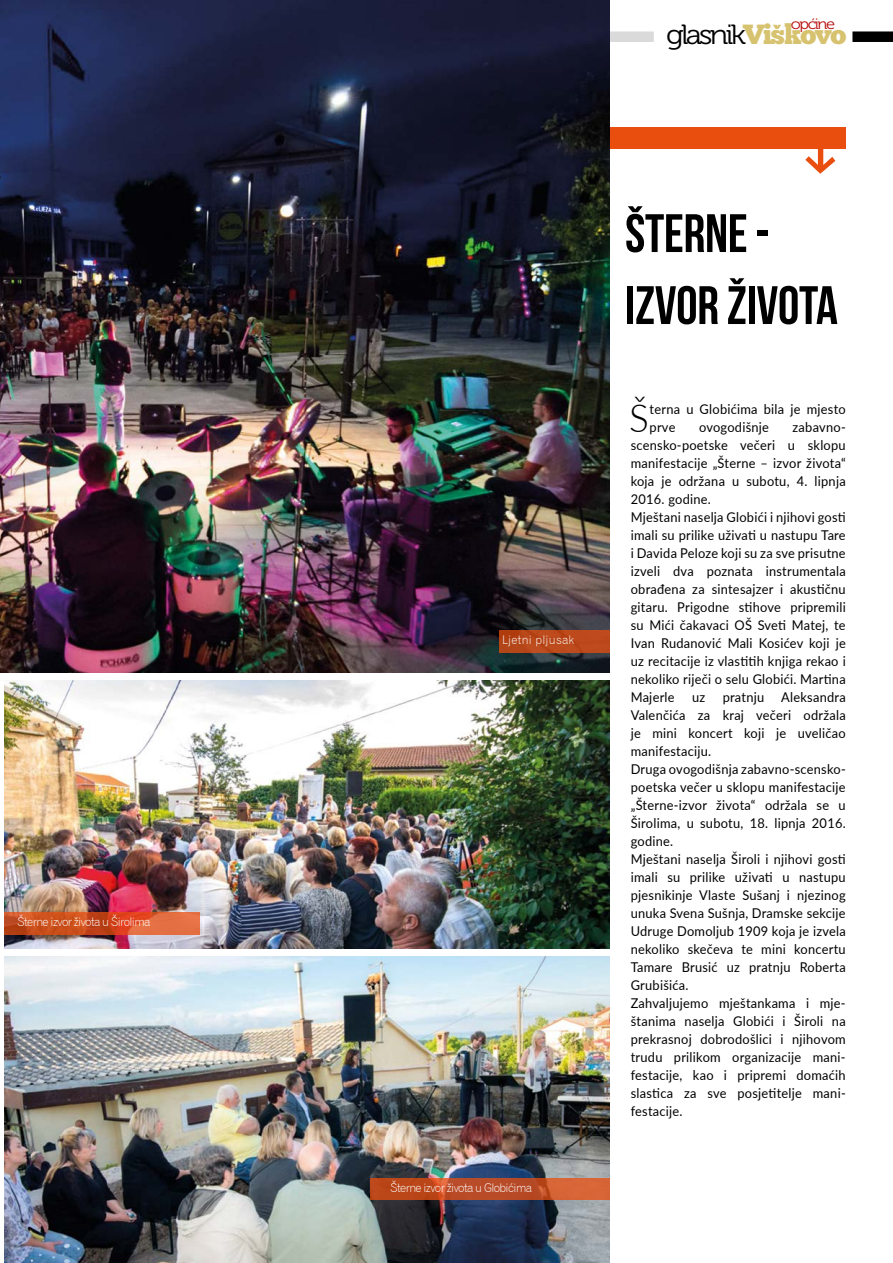
<style>
.page{position:relative;width:893px;height:1263px;background:#fff}
.page>*{position:absolute;margin:0;border:0;box-sizing:border-box;transform-origin:0 0}
.t1{font:54px "Bebas Neue";color:#000}
.t2{font:300 39px "Lato";color:#000;scale:.95 1}
.t3{font:27.75px "Museo 300";letter-spacing:-.09em;color:#000;scale:1.1 1}
.t4{font:15px "Museo 300";letter-spacing:-.09em;color:#b70e0c;scale:1.1 1}
.t5{font:13.5px/18px "Lato";letter-spacing:.02em;color:#000;scale:.95 1}
.t6{font:12px "Gothic 720 BT Light B";letter-spacing:-.05em;color:#fff}
.t7{font:12px "Gothic 720 BT Light B";letter-spacing:.02em;color:#fff}
.s1{font-family:"Chunk Five";color:#d7c36f}
</style>
<div class="page">
<div style="left:43px;top:31px;width:611px;height:11px;background:#dadada"></div>
<div style="left:852px;top:31px;width:41px;height:11px;background:#000"></div>
<svg style="left:773px;top:25px;width:8px;height:4px"></svg>
<div style="left:576px;top:128px;width:270px;height:21px;background:#e94e0f"></div>
<svg style="left:805px;top:149px;width:30px;height:25px"></svg>
<img style="left:4px;top:680px;width:605px;height:269px">
<img style="left:0;top:0;width:609px;height:673px">
<img style="left:4px;top:956px;width:605px;height:307px">
<div style="left:499px;top:630px;width:110px;height:22px;background:linear-gradient(to right,#b44415,#bf4b1e)"></div>
<svg style="left:4px;top:912px;width:196px;height:22px;background:#d35527"></svg>
<svg style="left:370px;top:1178px;width:239px;height:21px;background:#c25027"></svg>
<p class="t6" style="left:17px;top:915px;width:135px">Šterne izvor života u Širolima</p>
<p class="t4" style="left:791px;top:16px;width:42px">općine</p>
<h3 class="t3" style="left:666px;top:20px;width:165px">glasnik<span class="s1">Viskovo</span></h3>
<p class="t7" style="left:502px;top:633px;width:74px">Ljetni pljusak</p>
<p class="t6" style="left:390px;top:1180px;width:143px">Šterne izvor života u Globićima</p>
<h1 class="t1" style="left:625px;top:204px;width:21px">ŠTERNE</h1>
<h1 class="t1" style="left:755px;top:204px;width:16px">-</h1>
<h1 class="t1" style="left:625px;top:276px;width:20px">IZVOR</h1>
<h1 class="t1" style="left:727px;top:276px;width:20px">ŽIVOTA</h1>
<h2 class="t2" style="left:629px;top:391px;width:22px">Š</h2>
<p class="t5" style="left:650px;top:400px;width:208px">terna u Globićima bila je mjesto prve</p>
<p class="t5" style="left:631px;top:418px;width:228px;text-indent:162px">zabavno&shy;scensko-poetske večeri u sklopu manifestacije „Šterne – izvor života“ koja je održana u subotu, 4. lipnja<br>2016. godine.<br>Mještani naselja Globići i njihovi gosti imali su prilike uživati u nastupu Tare i Davida Peloze koji su za sve prisutne izveli dva poznata instrumentala obrađena za sintesajzer i akustičnu gitaru. Prigodne stihove pripremili su Mići čakavaci OŠ Sveti Matej, te<br>Ivan Rudanović Mali Kosićev koji je uz recitacije iz vlastitih knjiga rekao i nekoliko riječi o selu Globići. Martina<br>Majerle</p>
<p class="t5" style="left:699px;top:418px;width:75px">ovogodišnje</p>
<p class="t5" style="left:631px;top:687px;width:228px;text-indent:151px">Aleksandra<br>Valenčića za kraj večeri održala je mini koncert koji je uveličao manifestaciju.<br>Druga ovogodišnja zabavno-scensko&shy;poetska večer u sklopu manifestacije „Šterne-izvor života“ održala se u<br>Širolima, u subotu, 18. lipnja 2016. godine.<br>Mještani naselja Široli i njihovi gosti imali su prilike uživati u nastupu pjesnikinje Vlaste Sušanj i njezinog unuka Svena Sušnja, Dramske sekcije<br>Udruge Domoljub 1909 koja je izvela nekoliko skečeva te mini koncertu<br>Tamare Brusić uz pratnju Roberta<br>Grubišića.<br>Zahvaljujemo mještankama i mje&shy;štanima naselja Globići i Široli na prekrasnoj dobrodošlici i njihovom trudu prilikom organizacije mani&shy;festacije, kao i pripremi domaćih slastica za sve posjetitelje mani&shy;festacije.</p>
<p class="t5" style="left:692px;top:687px;width:15px">uz</p>
<p class="t5" style="left:723px;top:687px;width:45px">pratnju</p>
</div>
